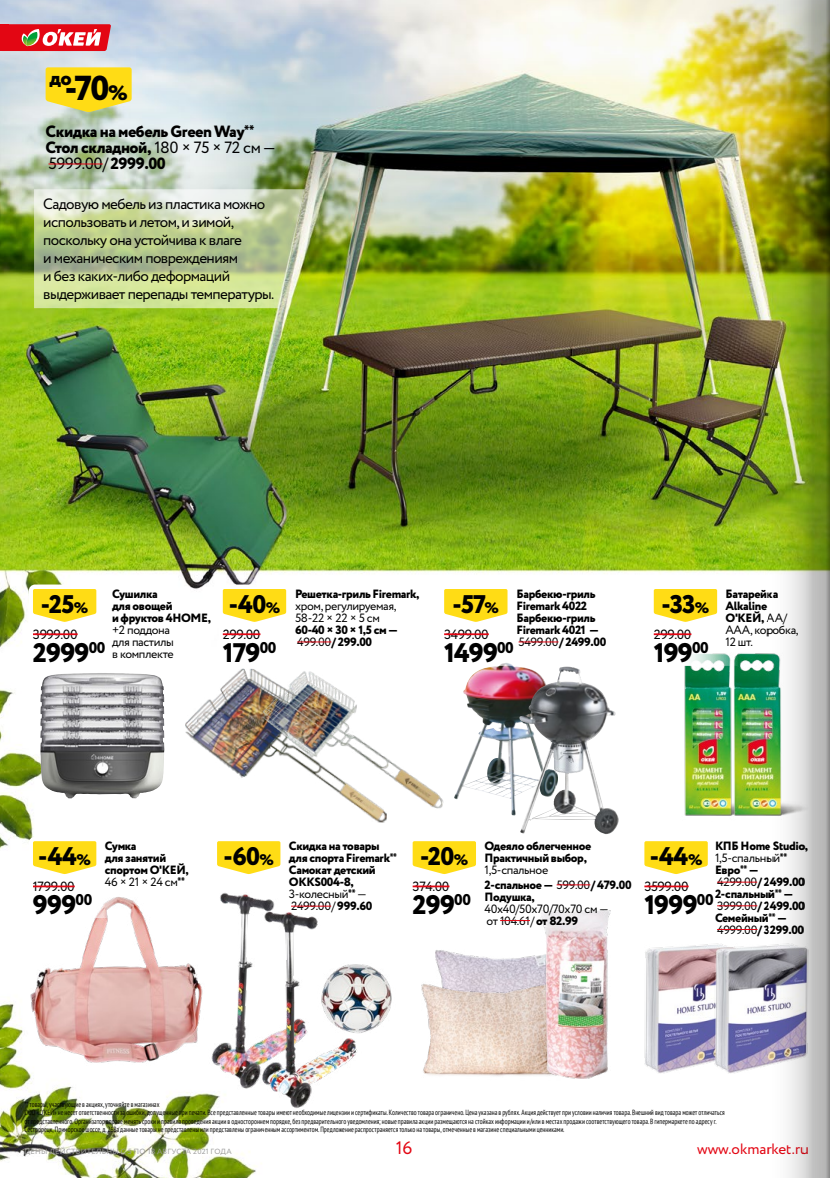
<style>
.page{position:relative;width:830px;height:1178px;background:#fff}
.page>*{position:absolute;margin:0;border:0;box-sizing:border-box;transform-origin:0 0}
.t1{font:800 34.65px "Circe";color:#000}
.t2{font:800 26.85px "Circe";letter-spacing:-.03em;color:#000}
.t3{font:800 25.5px "Circe";letter-spacing:-.025em;color:#000}
.t4{font:18px "Circe";color:#e30613}
.t5{font:800 16.35px/16px "Circe";letter-spacing:-.03em;color:#000}
.t6{font:15px/18px "Circe";letter-spacing:-.04em;color:#000}
.t7{font:15px "Circe";color:#e30613}
.t8{font:13.35px "Circe";letter-spacing:-.03em;color:#000}
.t9{font:800 12px/12px "Circe";letter-spacing:-.03em;color:#000}
.t10{font:12px/12px "Circe";letter-spacing:-.03em;color:#000}
.t11{font:condensed 7.5px/8.4px "PT Sans";letter-spacing:.005em;color:#000;scale:.9 1}
.t12{font:7.5px "Circe";letter-spacing:.03em;color:#9d9d9c}
.s1{font-size:20.85px}
.s2{font-family:"PT Sans";font-weight:700;font-stretch:condensed}
.s3{font-weight:400}
.s4{font-size:15.3px}
.s5{font-weight:800}
</style>
<div class="page">
<img style="left:0;top:0;width:767px;height:1178px">
<svg style="left:34px;top:189px;width:270px;height:119px;background:#c7d5a1"></svg>
<div style="left:0;top:24px;width:9px;height:27px;background:#e30613"></div>
<svg style="left:9px;top:24px;width:102px;height:27px"></svg>
<img style="left:28px;top:892px;width:178px;height:176px">
<div style="left:29px;top:837px;width:97px;height:81px;background:#fff;border-radius:6px"></div>
<hr style="left:33px;top:885px;width:42px;height:2px;background:#e30613">
<svg style="left:33px;top:841px;width:63px;height:33px;background:#ffe032"></svg>
<img style="left:40px;top:673px;width:125px;height:125px">
<div style="left:29px;top:584px;width:97px;height:82px;background:#fff;border-radius:6px"></div>
<hr style="left:33px;top:633px;width:45px;height:2px;background:#e30613">
<svg style="left:33px;top:589px;width:63px;height:33px;background:#ffe032"></svg>
<img style="left:649px;top:662px;width:50px;height:160px">
<img style="left:699px;top:646px;width:68px;height:176px">
<div style="left:649px;top:584px;width:98px;height:82px;background:#fff;border-radius:6px"></div>
<hr style="left:653px;top:633px;width:38px;height:2px;background:#e30613">
<svg style="left:653px;top:589px;width:63px;height:33px;background:#ffe034"></svg>
<img style="left:208px;top:890px;width:102px;height:206px">
<img style="left:248px;top:906px;width:113px;height:207px">
<img style="left:318px;top:955px;width:78px;height:84px">
<div style="left:213px;top:837px;width:97px;height:41px;background:#fff;border-radius:6px"></div>
<svg style="left:217px;top:841px;width:63px;height:33px;background:#ffe032"></svg>
<hr style="left:291px;top:906px;width:40px;height:1px;background:#e30613">
<img style="left:183px;top:666px;width:60px;height:156px">
<img style="left:243px;top:649px;width:220px;height:176px">
<div style="left:218px;top:584px;width:98px;height:82px;background:#fff;border-radius:6px"></div>
<hr style="left:223px;top:633px;width:37px;height:2px;background:#e30613">
<svg style="left:223px;top:589px;width:63px;height:33px;background:#ffe032"></svg>
<hr style="left:297px;top:641px;width:34px;height:1px;background:#e30613">
<img style="left:454px;top:663px;width:103px;height:152px">
<img style="left:518px;top:667px;width:104px;height:167px">
<div style="left:439px;top:584px;width:98px;height:82px;background:#fff;border-radius:6px"></div>
<hr style="left:444px;top:633px;width:44px;height:2px;background:#e30613">
<svg style="left:444px;top:589px;width:63px;height:33px;background:#ffe032"></svg>
<hr style="left:518px;top:641px;width:40px;height:1px;background:#e30613">
<svg style="left:46px;top:67px;width:86px;height:45px;background:#f9dc2f"></svg>
<hr style="left:48px;top:163px;width:55px;height:1px;background:#e30613">
<img style="left:435px;top:950px;width:145px;height:130px">
<img style="left:421px;top:981px;width:149px;height:99px">
<img style="left:539px;top:910px;width:70px;height:168px">
<div style="left:408px;top:837px;width:98px;height:81px;background:#fff;border-radius:6px"></div>
<hr style="left:412px;top:885px;width:37px;height:2px;background:#e30613">
<svg style="left:412px;top:841px;width:64px;height:33px;background:#ffe034"></svg>
<hr style="left:556px;top:884px;width:34px;height:1px;background:#e30613">
<svg style="left:500px;top:920px;width:29px;height:1px"></svg>
<img style="left:644px;top:944px;width:70px;height:129px">
<img style="left:714px;top:944px;width:53px;height:129px">
<div style="left:639px;top:837px;width:98px;height:81px;background:#fff;border-radius:6px"></div>
<hr style="left:644px;top:885px;width:44px;height:2px;background:#e30613">
<svg style="left:644px;top:841px;width:63px;height:33px;background:#ffe033"></svg>
<hr style="left:716px;top:882px;width:40px;height:1px;background:#e30613">
<hr style="left:716px;top:905px;width:41px;height:1px;background:#e30613">
<hr style="left:716px;top:929px;width:41px;height:1px;background:#e30613">
<img style="left:767px;top:0;width:36px;height:1178px">
<svg style="left:803px;top:0;width:26px;height:1178px;background:#99a271"></svg>
<h1 class="t1" style="left:49px;top:64px;width:80px"><sup>до</sup>-70<span class="s1">%</span></h1>
<h3 class="t5" style="left:46px;top:125px;width:232px">Скидка на мебель Green Way<span class="s2">**<br></span>Стол складной, <span class="s3">180 × 75 × 72 см —<br>5999.00/</span> 2999.00</h3>
<h3 class="t6" style="left:43px;top:195px;width:232px">Садовую мебель из пластика можно использовать и летом, и зимой, поскольку она устойчива к влаге<br>и механическим повреждениям<br>и без каких-либо деформаций выдерживает перепады температуры.</h3>
<h3 class="t3" style="left:41px;top:587px;width:49px">-25<span class="s4">%</span></h3>
<h3 class="t9" style="left:112px;top:589px;width:100px">Сушилка<br>для овощей<br>и фруктов 4HOME,</h3>
<h3 class="t10" style="left:112px;top:624px;width:63px">+2 поддона для пастилы в комплекте</h3>
<h3 class="t8" style="left:33px;top:625px;width:46px">3999.00</h3>
<h2 class="t2" style="left:33px;top:634px;width:74px">2999<sup>00</sup></h2>
<h3 class="t3" style="left:228px;top:587px;width:53px">-40<span class="s4">%</span></h3>
<h3 class="t9" style="left:295px;top:589px;width:126px">Решетка-гриль Firemark,</h3>
<h3 class="t10" style="left:295px;top:600px;width:103px">хром, регулируемая,<br>58-22 × 22 × 5 см</h3>
<h3 class="t9" style="left:295px;top:624px;width:104px">60-40 × 30 × 1,5 см —<br><span class="s3">499.00</span>/ 299.00</h3>
<h3 class="t8" style="left:223px;top:625px;width:39px">299.00</h3>
<h2 class="t2" style="left:223px;top:634px;width:55px">179<sup>00</sup></h2>
<h3 class="t3" style="left:452px;top:587px;width:48px">-57<span class="s4">%</span></h3>
<h3 class="t9" style="left:516px;top:589px;width:91px">Барбекю-гриль<br>Firemark 4022<br>Барбекю-гриль<br>Firemark 4021 —<br><span class="s3">5499.00</span>/ 2499.00</h3>
<h3 class="t8" style="left:444px;top:625px;width:46px">3499.00</h3>
<h2 class="t2" style="left:444px;top:634px;width:71px">1499<sup>00</sup></h2>
<h3 class="t3" style="left:661px;top:587px;width:49px">-33<span class="s4">%</span></h3>
<h3 class="t9" style="left:725px;top:589px;width:75px">Батарейка<br>Alkaline<br>О'КЕЙ, <span class="s3">АА/<br>AAA, коробка,<br>12 шт.</span></h3>
<h3 class="t8" style="left:653px;top:625px;width:39px">299.00</h3>
<h2 class="t2" style="left:653px;top:634px;width:56px">199<sup>00</sup></h2>
<h3 class="t3" style="left:38px;top:839px;width:54px">-44<span class="s4">%</span></h3>
<h3 class="t9" style="left:105px;top:841px;width:85px">Сумка<br>для занятий спортом О'КЕЙ,<br><span class="s3">46 × 21 × 24 см</span><span class="s2">**</span></h3>
<h3 class="t8" style="left:33px;top:877px;width:43px">1799.00</h3>
<h2 class="t2" style="left:33px;top:886px;width:61px">999<sup>00</sup></h2>
<h3 class="t3" style="left:223px;top:839px;width:52px">-60<span class="s4">%</span></h3>
<h3 class="t9" style="left:289px;top:841px;width:110px">Скидка на товары для спорта Firemark<span class="s2">**<br></span>Самокат детский<br>OKKS004-8,<br><span class="s3">3-колесный</span><span class="s2">**</span> <span class="s3">—<br>2499.00/</span> 999.60</h3>
<h3 class="t3" style="left:420px;top:839px;width:50px">-20<span class="s4">%</span></h3>
<h3 class="t9" style="left:484px;top:841px;width:108px">Одеяло облегченное<br>Практичный выбор,</h3>
<h3 class="t10" style="left:484px;top:863px;width:148px;line-height:14.4px">1,5-спальное<br><span class="s5">2-спальное —</span> 599.00<span class="s5">/ 479.00</span></h3>
<h3 class="t9" style="left:484px;top:891px;width:52px">Подушка,</h3>
<h3 class="t10" style="left:484px;top:903px;width:126px">40х40/50х70/70х70 см — от 104.61/ <span class="s5">от 82.99</span></h3>
<h2 class="t2" style="left:644px;top:886px;width:71px">1999<sup>00</sup></h2>
<h3 class="t3" style="left:649px;top:839px;width:54px">-44<span class="s4">%</span></h3>
<h3 class="t9" style="left:714px;top:841px;width:95px">КПБ Home Studio,<br><span class="s3">1,5-спальный</span><span class="s2">**<br></span>Евро<span class="s2">**</span> —<br><span class="s3">4299.00</span>/ 2499.00<br>2-спальный<span class="s2">**</span> —<br><span class="s3">3999.00</span>/ 2499.00<br>Семейный<span class="s2">**</span> —<br><span class="s3">4999.00</span>/ 3299.00</h3>
<h3 class="t8" style="left:412px;top:877px;width:38px">374.00</h3>
<h3 class="t8" style="left:644px;top:877px;width:46px">3599.00</h3>
<h2 class="t2" style="left:412px;top:886px;width:60px">299<sup>00</sup></h2>
<p class="t11" style="left:24px;top:1100px;width:779px">** товары, участвующие в акциях, уточняйте в магазинах<br>ООО «О’КЕЙ» не несет ответственности за ошибки, допущенные при печати. Все представленные товары имеют необходимые лицензии и сертификаты. Количество товара ограничено. Цена указана в рублях. Акция действует при условии наличия товара. Внешний вид товара может отличаться от представленного. Организатор вправе менять сроки и правила проведения акции в одностороннем порядке, без предварительного уведомления; новые правила акции размещаются на стойках информации и/или в местах продажи соответствующего товара. В гипермаркете по адресу г.<br>Сестрорецк, Приморское шоссе, д. 268а данные товары не представлены или представлены ограниченным ассортиментом. Предложение распространяется только на товары, отмеченные в магазине специальными ценниками.</p>
<p class="t12" style="left:24px;top:1146px;width:208px">ЦЕНЫ ДЕЙСТВИТЕЛЬНЫ с 5 по 18 ав густа 2021 года</p>
<h3 class="t4" style="left:395px;top:1135px;width:18px">16</h3>
<h3 class="t7" style="left:696px;top:1139px;width:113px">www.okmarket.ru</h3>
</div>
